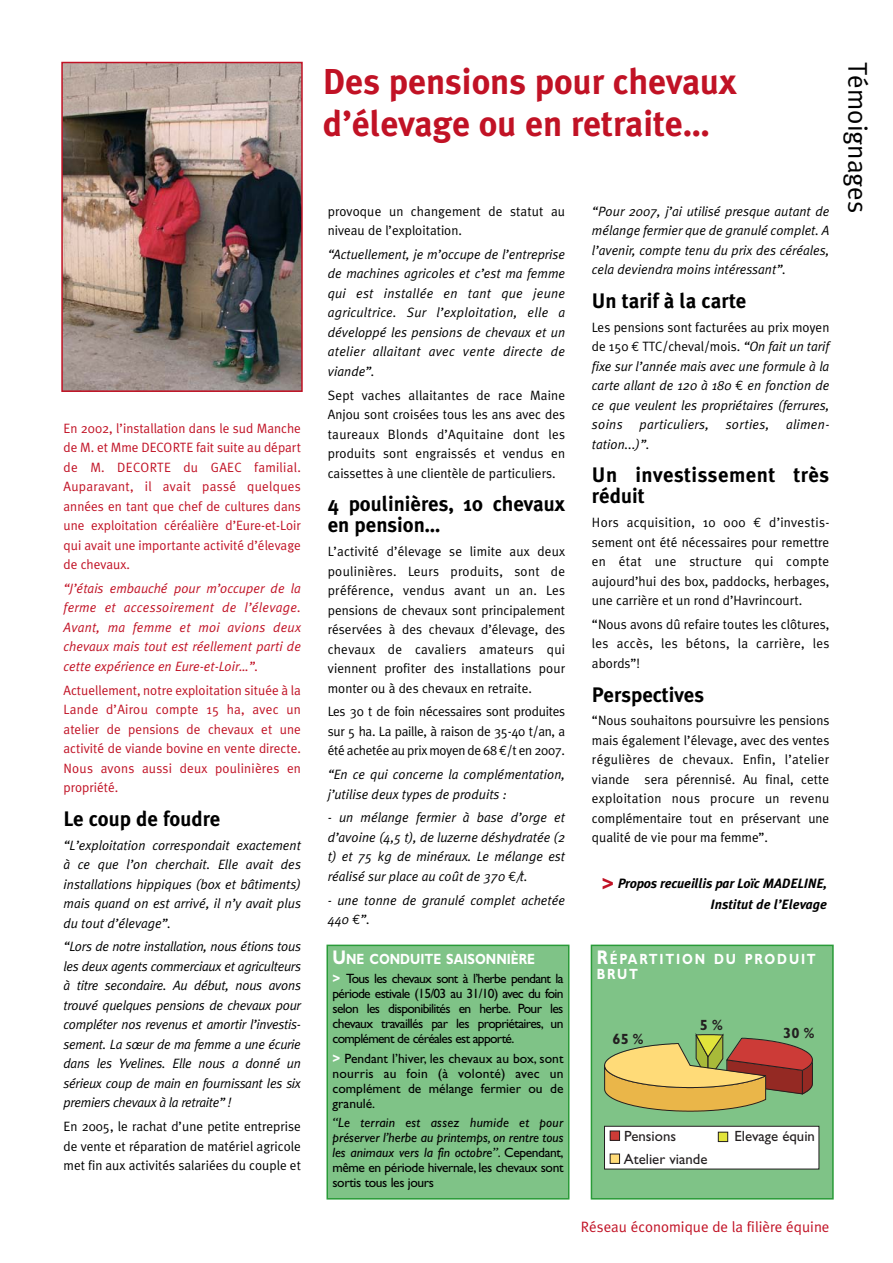
<style>
.page{position:relative;width:893px;height:1263px;background:#fff}
.page>*{position:absolute;margin:0;border:0;box-sizing:border-box;transform-origin:0 0}
.t1{font:700 36px/42px "Meta Plus";color:#c11225}
.t2{font:27px "Meta Plus Normal";color:#000}
.t3{font:700 21px/21px "Meta Plus";color:#000}
.t4{font:700 21px/21px "Meta Plus";letter-spacing:.02em;color:#000}
.t5{font:15px "Meta Plus Normal";color:#c11225}
.t6{font:14.85px/23.1px "Gill Sans";color:#231f20}
.t7{font:700 14.85px/15px "Gill Sans";letter-spacing:.145em;color:#fff;scale:.83 1}
.t8{font:700 14.85px "Gill Sans";color:#fff;scale:.83 1}
.t9{font:700 14.85px "Gill Sans";color:#231f20}
.t10{font:italic 13.5px/19.5px "Meta Plus Normal";color:#000;text-align:justify}
.t11{font:13.5px/19.5px "Meta Plus Normal";color:#000;text-align:justify}
.t12{font:13.5px/19.5px "Meta Plus Normal";color:#c11225;text-align:justify}
.t13{font:13.5px/15px "Gill Sans";letter-spacing:-.025em;color:#000;text-align:justify}
.t14{font:italic 13.5px/15px "Gill Sans";color:#000;text-align:justify}
.t15{font:italic 13.5px/19.5px "Meta Plus Normal";color:#c11225;text-align:justify}
.t16{font:italic 700 13.5px/21px "Meta Plus";letter-spacing:-.01em;color:#000;text-align:right}
.s1{font-family:"Euro Mono"}
.s2{font-family:"Euro Mono";font-style:normal}
.s3{font-size:19.8px}
.s4{font-weight:700;color:#fff}
.s5{font-style:normal}
.s6{font-family:"Arial Rounded MT Bold";font-weight:400;font-style:normal;font-size:21px;color:#c11225}
</style>
<div class="page">
<img style="left:64px;top:65px;width:236px;height:324px">
<div style="left:61px;top:62px;width:242px;height:330px;border:2px solid #c11225"></div>
<div style="left:327px;top:945px;width:241px;height:254px;background:#7fc387"></div>
<div style="left:326px;top:945px;width:243px;height:255px;border:2px solid #299b38"></div>
<div style="left:591px;top:945px;width:241px;height:254px;background:#7fc387"></div>
<div style="left:590px;top:945px;width:243px;height:255px;border:2px solid #299b38"></div>
<div style="left:604px;top:1126px;width:214px;height:43px;background:#fff"></div>
<div style="left:604px;top:1126px;width:215px;height:43px;border:1px solid #231f20"></div>
<svg style="left:604px;top:1033px;width:209px;height:79px"></svg>
<div style="left:610px;top:1131px;width:9px;height:9px;background:#cc3b37"></div>
<div style="left:609px;top:1131px;width:11px;height:10px;border:1px solid #231f20"></div>
<div style="left:610px;top:1154px;width:9px;height:9px;background:#ffdb78"></div>
<div style="left:609px;top:1154px;width:11px;height:10px;border:1px solid #231f20"></div>
<div style="left:718px;top:1132px;width:9px;height:10px;background:#e2e43b"></div>
<div style="left:718px;top:1132px;width:10px;height:10px;border:1px solid #231f20"></div>
<p class="t12" style="left:64px;top:419px;width:239px">En 2002, l’installation dans le sud Manche de M. et Mme DECORTE fait suite au départ de M. DECORTE du GAEC familial.<br>Auparavant, il avait passé quelques années en tant que chef de cultures dans une exploitation céréalière d’Eure-et-Loir qui avait une importante activité d’élevage de chevaux.</p>
<p class="t15" style="left:64px;top:579px;width:239px">“J’étais embauché pour m’occuper de la ferme et accessoirement de l’élevage.<br>Avant, ma femme et moi avions deux chevaux mais tout est réellement parti de cette expérience en Eure-et-Loir…”.</p>
<p class="t12" style="left:64px;top:681px;width:239px">Actuellement, notre exploitation située à la Lande d’Airou compte 15 ha, avec un atelier de pensions de chevaux et une activité de viande bovine en vente directe.<br>Nous avons aussi deux poulinières en propriété.</p>
<h3 class="t3" style="left:64px;top:809px;width:158px">Le coup de foudre</h3>
<p class="t10" style="left:64px;top:836px;width:239px">“L’exploitation correspondait exactement à ce que l’on cherchait. Elle avait des installations hippiques (box et bâtiments) mais quand on est arrivé, il n’y avait plus du tout d’élevage”.</p>
<p class="t10" style="left:64px;top:938px;width:239px">“Lors de notre installation, nous étions tous les deux agents commerciaux et agriculteurs à titre secondaire. Au début, nous avons trouvé quelques pensions de chevaux pour compléter nos revenus et amortir l’investis&shy;sement. La sœur de ma femme a une écurie dans les Yvelines. Elle nous a donné un sérieux coup de main en fournissant les six premiers chevaux à la retraite” !</p>
<p class="t11" style="left:64px;top:1118px;width:239px">En 2005, le rachat d’une petite entreprise de vente et réparation de matériel agricole met fin aux activités salariées du couple et</p>
<h1 class="t1" style="left:323px;top:63px;width:415px">Des pensions pour chevaux d’élevage ou en retraite…</h1>
<p class="t11" style="left:328px;top:202px;width:239px">provoque un changement de statut au niveau de l’exploitation.</p>
<p class="t10" style="left:328px;top:245px;width:239px">“Actuellement, je m’occupe de l’entreprise de machines agricoles et c’est ma femme qui est installée en tant que jeune agricultrice. Sur l’exploitation, elle a développé les pensions de chevaux et un atelier allaitant avec vente directe de viande”.</p>
<p class="t11" style="left:328px;top:386px;width:239px">Sept vaches allaitantes de race Maine Anjou sont croisées tous les ans avec des taureaux Blonds d’Aquitaine dont les produits sont engraissés et vendus en caissettes à une clientèle de particuliers.</p>
<h3 class="t3" style="left:328px;top:495px;width:239px">4 poulinières, 10 chevaux en pension…</h3>
<p class="t11" style="left:328px;top:543px;width:239px">L’activité d’élevage se limite aux deux poulinières. Leurs produits, sont de préférence, vendus avant un an. Les pensions de chevaux sont principalement réservées à des chevaux d’élevage, des chevaux de cavaliers amateurs qui viennent profiter des installations pour monter ou à des chevaux en retraite.</p>
<p class="t11" style="left:328px;top:703px;width:239px">Les 30 t de foin nécessaires sont produites sur 5 ha. La paille, à raison de 35-40 t/an, a été achetée au prix moyen de 68 <span class="s1">€</span>/t en 2007.</p>
<p class="t10" style="left:328px;top:766px;width:239px">“En ce qui concerne la complémentation, j’utilise deux types de produits :</p>
<p class="t10" style="left:328px;top:809px;width:239px">- un mélange fermier à base d’orge et d’avoine (4,5 t), de luzerne déshydratée (2 t) et 75 kg de minéraux. Le mélange est réalisé sur place au coût de 370 <span class="s2">€</span>/t.</p>
<p class="t10" style="left:328px;top:891px;width:239px">- une tonne de granulé complet achetée<br>440 <span class="s2">€</span>”.</p>
<p class="t8" style="left:332px;top:954px;width:245px"><span class="s3">U</span>NE CONDUITE SAISONNIÈRE</p>
<p class="t13" style="left:332px;top:973px;width:232px"><span class="s4">&gt;</span> Tous les chevaux sont à l’herbe pendant la période estivale (15/03 au 31/10) avec du foin selon les disponibilités en herbe. Pour les chevaux travaillés par les propriétaires, un complément de céréales est apporté.</p>
<p class="t13" style="left:332px;top:1052px;width:232px"><span class="s4">&gt;</span> Pendant l’hiver, les chevaux au box, sont nourris au foin (à volonté) avec un complément de mélange fermier ou de granulé.</p>
<p class="t14" style="left:332px;top:1116px;width:232px">“Le terrain est assez humide et pour préserver l’herbe au printemps, on rentre tous les animaux vers la fin octobre”<span class="s5">. Cependant, même en période hivernale, les chevaux sont sortis tous les jours</span></p>
<p class="t10" style="left:592px;top:202px;width:239px">“Pour 2007, j’ai utilisé presque autant de mélange fermier que de granulé complet. A l’avenir, compte tenu du prix des céréales, cela deviendra moins intéressant”.</p>
<h3 class="t3" style="left:592px;top:291px;width:156px">Un tarif à la carte</h3>
<p class="t10" style="left:592px;top:318px;width:239px"><span class="s5">Les pensions sont facturées au prix moyen de 150</span> <span class="s2">€</span> <span class="s5">TTC/cheval/mois.</span> “On fait un tarif fixe sur l’année mais avec une formule à la carte allant de 120 à 180 <span class="s2">€</span> en fonction de ce que veulent les propriétaires (ferrures, soins particuliers, sorties, alimen&shy;tation...)”.</p>
<h3 class="t4" style="left:592px;top:466px;width:239px">Un investissement très réduit</h3>
<p class="t11" style="left:592px;top:514px;width:239px">Hors acquisition, 10 000 <span class="s1">€</span> d’investis&shy;sement ont été nécessaires pour remettre en état une structure qui compte aujourd’hui des box, paddocks, herbages, une carrière et un rond d’Havrincourt.</p>
<p class="t11" style="left:592px;top:616px;width:239px">“Nous avons dû refaire toutes les clôtures, les accès, les bétons, la carrière, les abords”!</p>
<h3 class="t3" style="left:592px;top:685px;width:114px">Perspectives</h3>
<p class="t11" style="left:592px;top:712px;width:239px">“Nous souhaitons poursuivre les pensions mais également l’élevage, avec des ventes régulières de chevaux. Enfin, l’atelier viande sera pérennisé. Au final, cette exploitation nous procure un revenu complémentaire tout en préservant une qualité de vie pour ma femme”.</p>
<p class="t16" style="left:601px;top:874px;width:227px"><span class="s6">&gt;</span> Propos recueillis par Loïc MADELINE,<br>Institut de l’Elevage</p>
<p class="t7" style="left:596px;top:953px;width:265px"><span class="s3">R</span>ÉPARTITION DU PRODUIT<br>BRUT</p>
<p class="t9" style="left:612px;top:1033px;width:33px">65 %</p>
<p class="t9" style="left:700px;top:1020px;width:24px">5 %</p>
<p class="t9" style="left:783px;top:1028px;width:33px">30 %</p>
<p class="t6" style="left:624px;top:1126px;width:85px">Pensions<br>Atelier viande</p>
<p class="t6" style="left:734px;top:1126px;width:82px">Elevage équin</p>
<h2 class="t2" style="left:867px;top:62px;width:153px;rotate:90deg">Témoignages</h2>
<p class="t5" style="left:580px;top:1222px;width:250px">Réseau économique de la filière équine</p>
</div>
